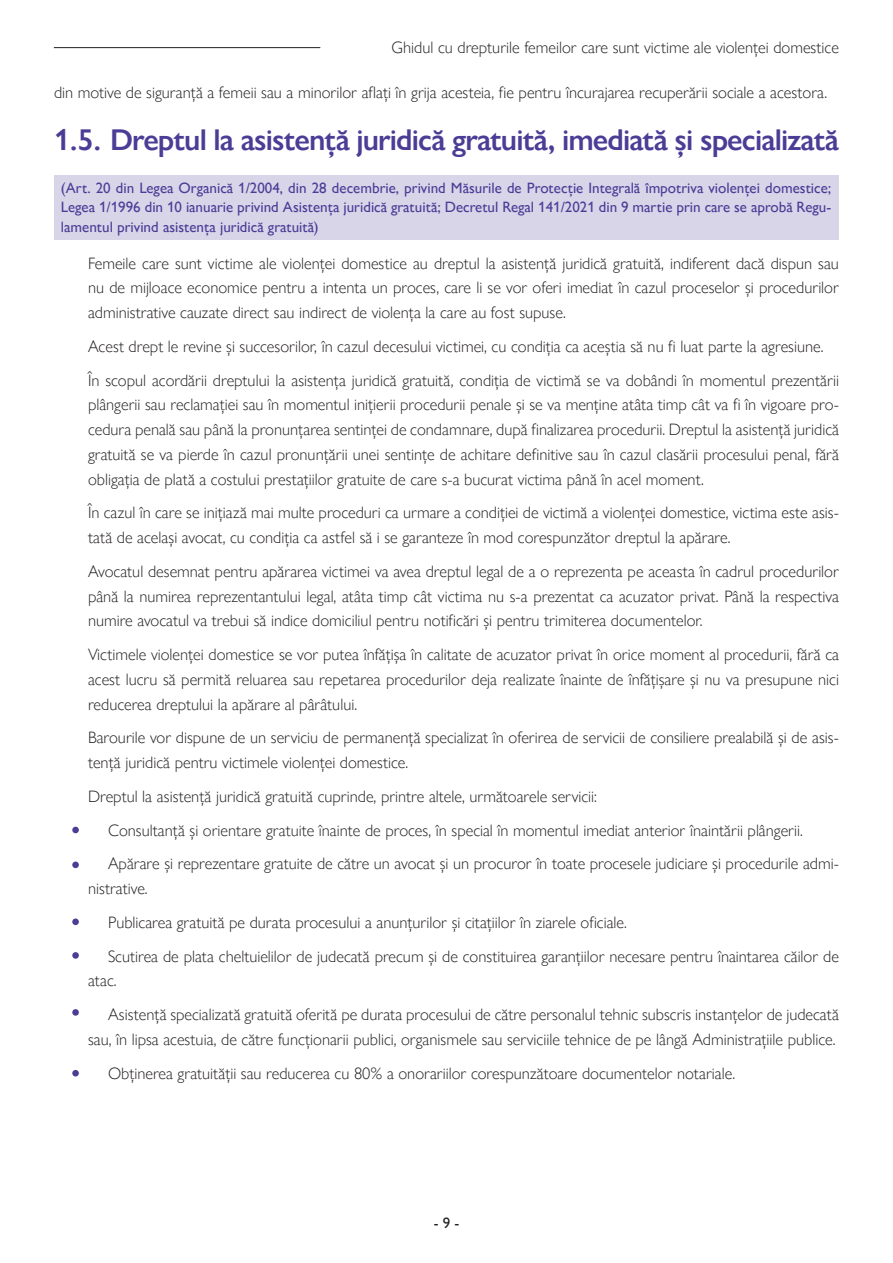
<style>
.page{position:relative;width:893px;height:1263px;background:#fff}
.page>*{position:absolute;margin:0;border:0;box-sizing:border-box;transform-origin:0 0}
.titulo2{font:600 30px "Gill Sans Nova";letter-spacing:-.03em;color:#4b3d96}
.t1{font:300 16.5px/24.8px "Gill Sans Nova";color:#231f20;text-align:justify}
.t2{font:500 15px/19.5px "Gill Sans Nova";color:#4b3d96;text-align:justify}
.t3{font:500 15px "Gill Sans Nova";color:#231f20}
</style>
<div class="page">
<hr style="left:54px;top:47px;width:266px;height:1px;background:#231f20">
<div style="left:55px;top:175px;width:784px;height:65px;background:#d9d5e9"></div>
<div style="left:72px;top:827px;width:7px;height:6px;background:#4b3d96;border-radius:50%"></div>
<div style="left:72px;top:861px;width:7px;height:7px;background:#4b3d96;border-radius:50%"></div>
<div style="left:72px;top:918px;width:7px;height:7px;background:#4b3d96;border-radius:50%"></div>
<div style="left:72px;top:952px;width:7px;height:7px;background:#4b3d96;border-radius:50%"></div>
<div style="left:72px;top:1009px;width:7px;height:7px;background:#4b3d96;border-radius:50%"></div>
<div style="left:72px;top:1070px;width:7px;height:6px;background:#4b3d96;border-radius:50%"></div>
<p class="t1" style="left:392px;top:35px;width:449px">Ghidul cu drepturile femeilor care sunt victime ale violenței domestice</p>
<p class="t1" style="left:54px;top:80px;width:775px">din motive de siguranță a femeii sau a minorilor aflați în grija acesteia, fie pentru încurajarea recuperării sociale a acestora.</p>
<p class="titulo2" style="left:54px;top:122px;width:786px">1.5. Dreptul la asistență juridică gratuită, imediată și specializată</p>
<p class="t2" style="left:61px;top:178px;width:772px">(Art. 20 din Legea Organică 1/2004, din 28 decembrie, privind Măsurile de Protecție Integrală împotriva violenței domestice; Legea 1/1996 din 10 ianuarie privind Asistența juridică gratuită; Decretul Regal 141/2021 din 9 martie prin care se aprobă Regu&shy;lamentul privind asistența juridică gratuită)</p>
<p class="t1" style="left:88px;top:250px;width:752px">Femeile care sunt victime ale violenței domestice au dreptul la asistență juridică gratuită, indiferent dacă dispun sau nu de mijloace economice pentru a intenta un proces, care li se vor oferi imediat în cazul proceselor și procedurilor administrative cauzate direct sau indirect de violența la care au fost supuse.</p>
<p class="t1" style="left:88px;top:334px;width:737px">Acest drept le revine și succesorilor, în cazul decesului victimei, cu condiția ca aceștia să nu fi luat parte la agresiune.</p>
<p class="t1" style="left:88px;top:367px;width:752px">În scopul acordării dreptului la asistența juridică gratuită, condiția de victimă se va dobândi în momentul prezentării plângerii sau reclamației sau în momentul inițierii procedurii penale și se va menține atâta timp cât va fi în vigoare pro&shy;cedura penală sau până la pronunțarea sentinței de condamnare, după finalizarea procedurii. Dreptul la asistență juridică gratuită se va pierde în cazul pronunțării unei sentințe de achitare definitive sau în cazul clasării procesului penal, fără obligația de plată a costului prestațiilor gratuite de care s-a bucurat victima până în acel moment.</p>
<p class="t1" style="left:88px;top:500px;width:752px">În cazul în care se inițiază mai multe proceduri ca urmare a condiției de victimă a violenței domestice, victima este asis&shy;tată de același avocat, cu condiția ca astfel să i se garanteze în mod corespunzător dreptul la apărare.</p>
<p class="t1" style="left:88px;top:559px;width:752px">Avocatul desemnat pentru apărarea victimei va avea dreptul legal de a o reprezenta pe aceasta în cadrul procedurilor până la numirea reprezentantului legal, atâta timp cât victima nu s-a prezentat ca acuzator privat. Până la respectiva numire avocatul va trebui să indice domiciliul pentru notificări și pentru trimiterea documentelor.</p>
<p class="t1" style="left:88px;top:642px;width:752px">Victimele violenței domestice se vor putea înfățișa în calitate de acuzator privat în orice moment al procedurii, fără ca acest lucru să permită reluarea sau repetarea procedurilor deja realizate înainte de înfățișare și nu va presupune nici reducerea dreptului la apărare al pârâtului.</p>
<p class="t1" style="left:88px;top:725px;width:752px">Barourile vor dispune de un serviciu de permanență specializat în oferirea de servicii de consiliere prealabilă și de asis&shy;tență juridică pentru victimele violenței domestice.</p>
<p class="t1" style="left:88px;top:784px;width:510px">Dreptul la asistență juridică gratuită cuprinde, printre altele, următoarele servicii:</p>
<p class="t1" style="left:108px;top:817px;width:696px">Consultanță și orientare gratuite înainte de proces, în special în momentul imediat anterior înaintării plângerii.</p>
<p class="t1" style="left:88px;top:851px;width:752px;text-indent:20px">Apărare și reprezentare gratuite de către un avocat și un procuror în toate procesele judiciare și procedurile admi&shy;nistrative.</p>
<p class="t1" style="left:108px;top:910px;width:520px">Publicarea gratuită pe durata procesului a anunțurilor și citațiilor în ziarele oficiale.</p>
<p class="t1" style="left:88px;top:943px;width:752px;text-indent:20px">Scutirea de plata cheltuielilor de judecată precum și de constituirea garanțiilor necesare pentru înaintarea căilor de atac.</p>
<p class="t1" style="left:88px;top:1002px;width:752px;text-align:right">Asistență specializată gratuită oferită pe durata procesului de către personalul tehnic subscris instanțelor de judecată sau, în lipsa acestuia, de către funcționarii publici, organismele sau serviciile tehnice de pe lângă Administrațiile publice.</p>
<p class="t1" style="left:108px;top:1060px;width:629px">Obținerea gratuității sau reducerea cu 80% a onorariilor corespunzătoare documentelor notariale.</p>
<p class="t3" style="left:434px;top:1213px;width:27px">- 9 -</p>
</div>
